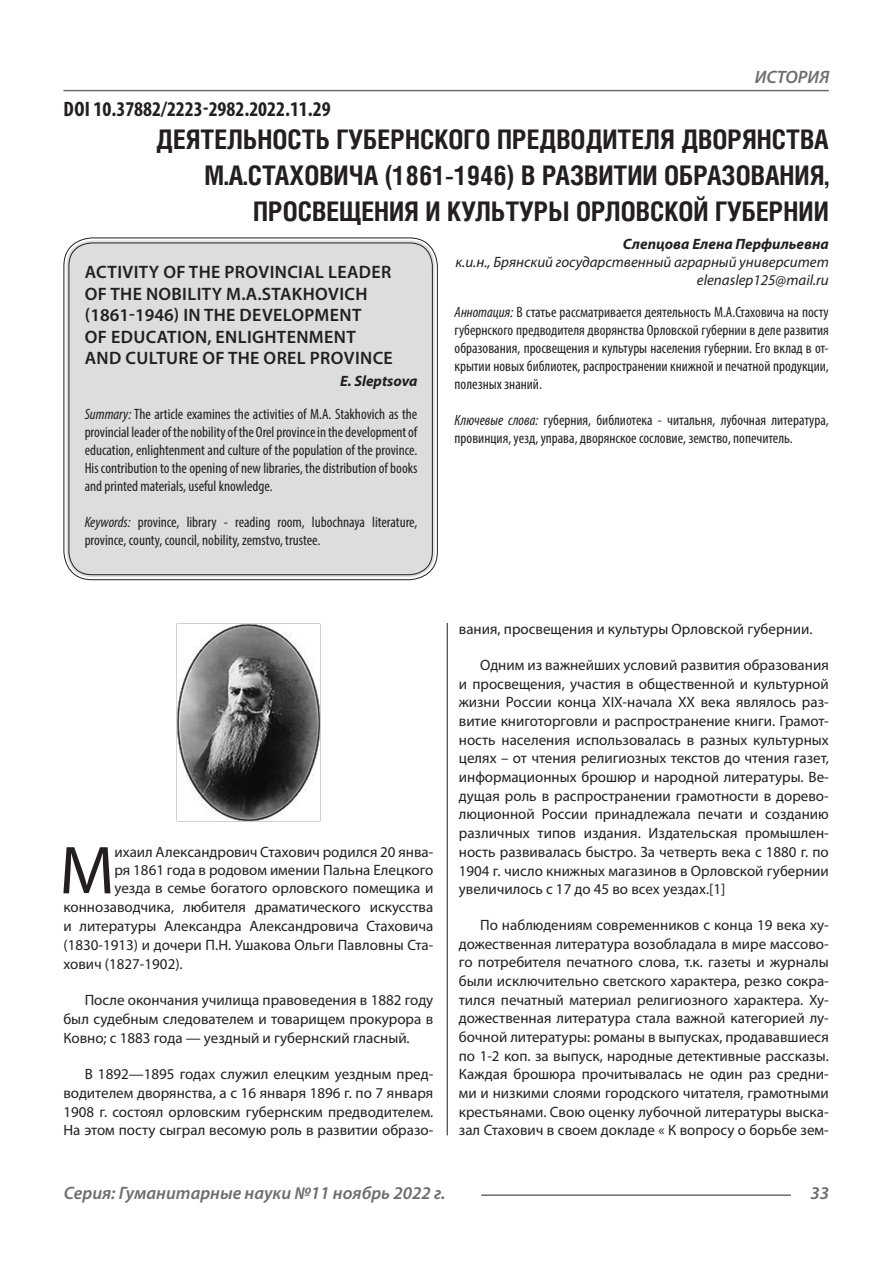
<style>
.page{position:relative;width:893px;height:1263px;background:#fff}
.page>*{position:absolute;margin:0;border:0;box-sizing:border-box;transform-origin:0 0}
.Статья_текст_первый{font:68.4px "Myriad Pro";color:#231f20}
.Статья_название{font:700 27px/36px "Helios Cond C";color:#231f20;text-align:right}
.ДОИ{font:700 condensed 21px "Myriad Pro";color:#231f20}
.Статья_название_англ{font:600 18px/21.6px "Myriad Pro";letter-spacing:.02em;color:#231f20}
.t1{font:italic 600 18px "Myriad Pro";color:#6c6d70}
.Статья_текст{font:15px/18.6px "Myriad Pro";color:#231f20;text-align:justify}
.Статья_аннотация_анг{font:condensed 15px/18px "Myriad Pro";color:#231f20;text-align:justify}
.Статья_аннотация_тек{font:condensed 15px/18px "Myriad Pro";color:#231f20;text-align:justify}
.Статья_текст_первый-2{font:15px "Myriad Pro";color:#231f20}
.Статья_автор_инфо{font:italic 15px "Myriad Pro";color:#231f20}
.Статья_автор_инфо-2{font:italic 700 15px "Myriad Pro";color:#231f20}
.Статья_автор_англ{font:italic 700 15px "Myriad Pro";color:#231f20}
.s1{font-style:italic}
</style>
<div class="page">
<hr style="left:447px;top:128px;width:1px;height:1007px;background:#231f20">
<hr style="left:63px;top:90px;width:766px;height:1px;background:#6c6d70">
<hr style="left:481px;top:1194px;width:310px;height:2px;background:#6c6d70">
<div style="left:443px;top:128px;width:35px;height:495px;background:#fff"></div>
<div style="left:66px;top:240px;width:369px;height:337px;background:#dcdddf;border-radius:26px"></div>
<div style="left:68px;top:242px;width:365px;height:333px;border:1px solid #231f20;border-radius:23px"></div>
<img style="left:177px;top:624px;width:144px;height:197px">
<p class="ДОИ" style="left:64px;top:96px;width:269px">DOI 10.37882/2223-2982.2022.11.29</p>
<p class="t1" style="left:755px;top:66px;width:76px">ИСТОРИЯ</p>
<p class="Статья_название" style="left:156px;top:121px;width:674px">ДЕЯТЕЛЬНОСТЬ ГУБЕРНСКОГО ПРЕДВОДИТЕЛЯ ДВОРЯНСТВА<br>М.А.СТАХОВИЧА (1861-1946) В РАЗВИТИИ ОБРАЗОВАНИЯ,<br>ПРОСВЕЩЕНИЯ И КУЛЬТУРЫ ОРЛОВСКОЙ ГУБЕРНИИ</p>
<p class="Статья_автор_инфо-2" style="left:623px;top:234px;width:207px">Слепцова Елена Перфильевна</p>
<p class="Статья_автор_инфо" style="left:455px;top:252px;width:375px">к.и.н., Брянский государственный аграрный университет</p>
<p class="Статья_автор_инфо" style="left:697px;top:270px;width:133px">elenaslep125@mail.ru</p>
<p class="Статья_аннотация_тек" style="left:455px;top:303px;width:376px"><span class="s1">Аннотация:</span> В статье рассматривается деятельность М.А.Стаховича на посту губернского предводителя дворянства Орловской губернии в деле развития образования, просвещения и культуры населения губернии. Его вклад в от&shy;крытии новых библиотек, распространении книжной и печатной продукции, полезных знаний.</p>
<p class="Статья_аннотация_тек" style="left:455px;top:411px;width:376px"><span class="s1">Ключевые слова:</span> губерния, библиотека - читальня, лубочная литература, провинция, уезд, управа, дворянское сословие, земство, попечитель.</p>
<p class="Статья_название_англ" style="left:85px;top:261px;width:310px">ACTIVITY OF THE PROVINCIAL LEADER<br>OF THE NOBILITY M.A.STAKHOVICH (1861-1946) IN THE DEVELOPMENT<br>OF EDUCATION, ENLIGHTENMENT<br>AND CULTURE OF THE OREL PROVINCE</p>
<p class="Статья_автор_англ" style="left:340px;top:371px;width:79px">E. Sleptsova</p>
<p class="Статья_аннотация_анг" style="left:85px;top:405px;width:334px"><span class="s1">Summary:</span> The article examines the activities of M.A. Stakhovich as the provincial leader of the nobility of the Orel province in the development of education, enlightenment and culture of the population of the province.<br>His contribution to the opening of new libraries, the distribution of books and printed materials, useful knowledge.</p>
<p class="Статья_аннотация_анг" style="left:85px;top:513px;width:334px"><span class="s1">Keywords:</span> province, library - reading room, lubochnaya literature, province, county, council, nobility, zemstvo, trustee.</p>
<p class="Статья_текст_первый" style="left:59px;top:828px;width:57px">М</p>
<p class="Статья_текст_первый-2" style="left:114px;top:843px;width:320px">ихаил Александрович Стахович родился 20 янва-</p>
<p class="Статья_текст_первый-2" style="left:114px;top:861px;width:320px">ря 1861 года в родовом имении Пальна Елецкого</p>
<p class="Статья_текст_первый-2" style="left:114px;top:879px;width:320px">уезда в семье богатого орловского помещика и</p>
<p class="Статья_текст_первый-2" style="left:63px;top:898px;width:371px">коннозаводчика, любителя драматического искусства</p>
<p class="Статья_текст_первый-2" style="left:63px;top:917px;width:371px">и литературы Александра Александровича Стаховича</p>
<p class="Статья_текст_первый-2" style="left:63px;top:936px;width:371px">(1830-1913) и дочери П.Н. Ушакова Ольги Павловны Ста-</p>
<p class="Статья_текст_первый-2" style="left:63px;top:955px;width:121px">хович (1827-1902).</p>
<p class="Статья_текст" style="left:63px;top:990px;width:371px;text-indent:21px">После окончания училища правоведения в 1882 году был судебным следователем и товарищем прокурора в Ковно; с 1883 года — уездный и губернский гласный.</p>
<p class="Статья_текст" style="left:63px;top:1064px;width:371px;text-indent:21px">В 1892—1895 годах служил елецким уездным пред&shy;водителем дворянства, а с 16 января 1896 г. по 7 января 1908 г. состоял орловским губернским предводителем.<br>На этом посту сыграл весомую роль в развитии образо-</p>
<p class="Статья_текст" style="left:459px;top:620px;width:355px">вания, просвещения и культуры Орловской губернии.</p>
<p class="Статья_текст" style="left:459px;top:655px;width:371px;text-indent:21px">Одним из важнейших условий развития образования и просвещения, участия в общественной и культурной жизни России конца XIX-начала XX века являлось раз&shy;витие книготорговли и распространение книги. Грамот&shy;ность населения использовалась в разных культурных целях – от чтения религиозных текстов до чтения газет, информационных брошюр и народной литературы. Ве&shy;дущая роль в распространении грамотности в дорево&shy;люционной России принадлежала печати и созданию различных типов издания. Издательская промышлен&shy;ность развивалась быстро. За четверть века с 1880 г. по 1904 г. число книжных магазинов в Орловской губернии увеличилось с 17 до 45 во всех уездах.[1]</p>
<p class="Статья_текст" style="left:459px;top:915px;width:371px;text-indent:21px">По наблюдениям современников с конца 19 века ху&shy;дожественная литература возобладала в мире массово&shy;го потребителя печатного слова, т.к. газеты и журналы были исключительно светского характера, резко сокра&shy;тился печатный материал религиозного характера. Ху&shy;дожественная литература стала важной категорией лу&shy;бочной литературы: романы в выпусках, продававшиеся по 1-2 коп. за выпуск, народные детективные рассказы.<br>Каждая брошюра прочитывалась не один раз средни&shy;ми и низкими слоями городского читателя, грамотными крестьянами. Свою оценку лубочной литературы выска&shy;зал Стахович в своем докладе « К вопросу о борьбе зем-</p>
<p class="t1" style="left:64px;top:1182px;width:383px">Серия: Гуманитарные науки №11 ноябрь 2022 г.</p>
<p class="t1" style="left:810px;top:1182px;width:20px">33</p>
</div>
